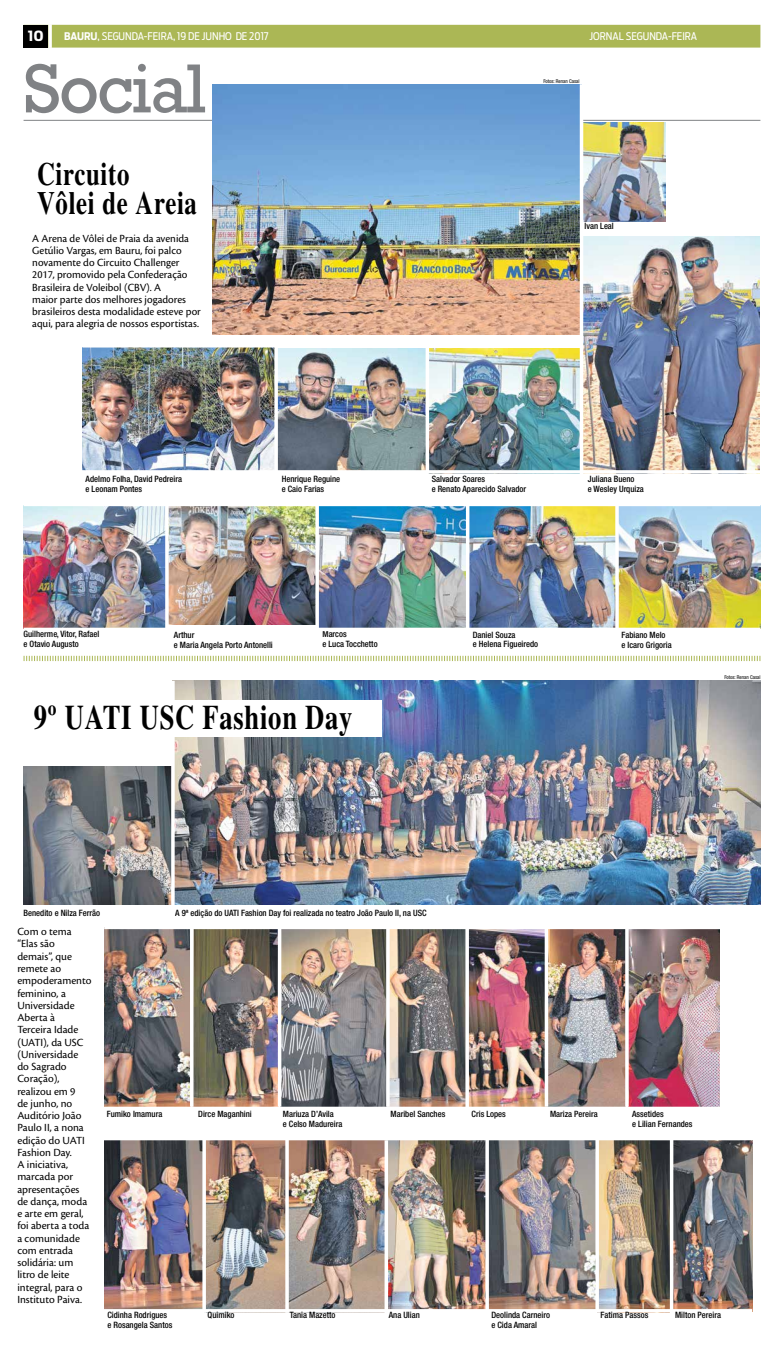
<style>
.page{position:relative;width:784px;height:1355px;background:#fff}
.page>*{position:absolute;margin:0;border:0;box-sizing:border-box;transform-origin:0 0}
.t1{font:70.44px "Rockwell Std";letter-spacing:-.03em;color:#808285}
.t2{font:34.3px "Toronto PS Bold";letter-spacing:.03em;color:#000;scale:.77 1}
.t3{font:32.46px/29.8px "Toronto PS Bold";letter-spacing:.03em;color:#000;scale:.76 1}
.t4{font:700 14px "Antenna Cond";color:#fff;scale:1.15 1}
.t5{font:11.38px/12.2px "Cronos Pro";color:#000}
.t6{font:10.5px "Antenna Cond";color:#fff}
.t7{font:500 condensed 8.75px/9.6px "Helvetica Neue";color:#000}
.t8{font:condensed 5.25px "Helvetica Neue";color:#000}
.s1{font-weight:700}
</style>
<div class="page">
<div style="left:24px;top:25px;width:736px;height:23px;background:#abb755"></div>
<svg style="left:48px;top:24px;width:4px;height:24px"></svg>
<div style="left:24px;top:25px;width:24px;height:23px;background:#000"></div>
<hr style="left:24px;top:120px;width:736px;height:1px;background:#808285">
<img style="left:82px;top:347px;width:192px;height:123px">
<img style="left:278px;top:348px;width:147px;height:122px">
<img style="left:429px;top:348px;width:151px;height:122px">
<img style="left:469px;top:506px;width:291px;height:121px">
<img style="left:24px;top:506px;width:141px;height:121px">
<img style="left:583px;top:123px;width:82px;height:98px">
<img style="left:169px;top:506px;width:146px;height:118px">
<img style="left:319px;top:506px;width:147px;height:121px">
<img style="left:212px;top:85px;width:368px;height:249px">
<img style="left:583px;top:236px;width:176px;height:234px">
<hr style="left:580px;top:84px;width:3px;height:390px;background:#fff">
<svg style="left:425px;top:348px;width:4px;height:126px"></svg>
<svg style="left:274px;top:347px;width:4px;height:123px"></svg>
<svg style="left:165px;top:506px;width:4px;height:121px"></svg>
<svg style="left:315px;top:506px;width:4px;height:121px"></svg>
<svg style="left:615px;top:506px;width:4px;height:121px"></svg>
<hr style="left:82px;top:470px;width:678px;height:3px;background:#fff">
<svg style="left:24px;top:627px;width:736px;height:1px"></svg>
<img style="left:24px;top:766px;width:147px;height:138px">
<img style="left:175px;top:680px;width:585px;height:224px">
<img style="left:281px;top:929px;width:263px;height:177px">
<img style="left:104px;top:1140px;width:648px;height:168px">
<img style="left:629px;top:929px;width:91px;height:177px">
<img style="left:104px;top:929px;width:174px;height:177px">
<img style="left:544px;top:929px;width:81px;height:177px">
<svg style="left:171px;top:680px;width:4px;height:225px"></svg>
<hr style="left:190px;top:927px;width:3px;height:179px;background:#fff">
<svg style="left:386px;top:929px;width:4px;height:177px"></svg>
<svg style="left:465px;top:929px;width:4px;height:177px"></svg>
<hr style="left:545px;top:927px;width:3px;height:179px;background:#fff">
<svg style="left:625px;top:929px;width:4px;height:177px"></svg>
<hr style="left:670px;top:1137px;width:3px;height:176px;background:#fff">
<svg style="left:595px;top:1140px;width:4px;height:168px"></svg>
<svg style="left:485px;top:1140px;width:4px;height:168px"></svg>
<svg style="left:384px;top:1140px;width:4px;height:173px"></svg>
<svg style="left:285px;top:1140px;width:4px;height:168px"></svg>
<svg style="left:202px;top:1140px;width:4px;height:168px"></svg>
<svg style="left:104px;top:1308px;width:648px;height:4px"></svg>
<svg style="left:104px;top:1106px;width:616px;height:1px"></svg>
<div style="left:36px;top:700px;width:346px;height:36px;background:#fff"></div>
<svg style="left:23px;top:655px;width:738px;height:7px"></svg>
<p class="t4" style="left:28px;top:27px;width:15px">10</p>
<p class="t6" style="left:64px;top:30px;width:206px"><span class="s1">BAURU</span>, SEGUNDA-FEIRA, 19 DE JUNHO DE 2017</p>
<p class="t6" style="left:589px;top:30px;width:109px">JORNAL SEGUNDA-FEIRA</p>
<h1 class="t1" style="left:24px;top:48px;width:184px">Social</h1>
<p class="t8" style="left:543px;top:78px;width:38px">Fotos: Renan Casal</p>
<h3 class="t3" style="left:37px;top:158px;width:212px">Circuito<br>Vôlei de Areia</h3>
<p class="t5" style="left:32px;top:232px;width:170px">A Arena de Vôlei de Praia da avenida Getúlio Vargas, em Bauru, foi palco novamente do Circuito Challenger 2017, promovido pela Confederação Brasileira de Voleibol (CBV). A<br>maior parte dos melhores jogadores brasileiros desta modalidade esteve por aqui, para alegria de nossos esportistas.</p>
<p class="t7" style="left:584px;top:221px;width:31px">Ivan Leal</p>
<p class="t7" style="left:86px;top:474px;width:98px">Adelmo Folha, David Pedreira e Leonam Pontes</p>
<p class="t7" style="left:282px;top:474px;width:60px">Henrique Reguine e Caio Farias</p>
<p class="t7" style="left:432px;top:474px;width:96px">Salvador Soares<br>e Renato Aparecido Salvador</p>
<p class="t7" style="left:588px;top:474px;width:57px">Juliana Bueno<br>e Wesley Urquiza</p>
<p class="t7" style="left:24px;top:629px;width:77px">Guilherme, Vitor, Rafael e Otavio Augusto</p>
<p class="t7" style="left:174px;top:630px;width:100px">Arthur<br>e Maria Angela Porto Antonelli</p>
<p class="t7" style="left:322px;top:629px;width:57px">Marcos<br>e Luca Tocchetto</p>
<h2 class="t2" style="left:34px;top:697px;width:415px">9º UATI USC Fashion Day</h2>
<p class="t7" style="left:473px;top:629px;width:67px">Daniel Souza<br>e Helena Figueiredo</p>
<p class="t7" style="left:621px;top:630px;width:52px">Fabiano Melo<br>e Icaro Grigoria</p>
<p class="t8" style="left:724px;top:674px;width:38px">Fotos: Renan Casal</p>
<p class="t7" style="left:24px;top:908px;width:78px">Benedito e Nilza Ferrão</p>
<p class="t7" style="left:175px;top:908px;width:253px">A 9ª edição do UATI Fashion Day foi realizada no teatro João Paulo II, na USC</p>
<p class="t5" style="left:17px;top:925px;width:76px">Com o tema “Elas são demais”, que remete ao empoderamento feminino, a<br>Universidade<br>Aberta à<br>Terceira Idade (UATI), da USC (Universidade do Sagrado<br>Coração), realizou em 9<br>de junho, no<br>Auditório João<br>Paulo II, a nona edição do UATI<br>Fashion Day.<br>A iniciativa, marcada por apresentações de dança, moda e arte em geral, foi aberta a toda a comunidade com entrada solidária: um litro de leite integral, para o<br>Instituto Paiva.</p>
<p class="t7" style="left:107px;top:1108px;width:57px">Fumiko Imamura</p>
<p class="t7" style="left:198px;top:1108px;width:55px">Dirce Maganhini</p>
<p class="t7" style="left:472px;top:1108px;width:36px">Cris Lopes</p>
<p class="t7" style="left:550px;top:1108px;width:49px">Mariza Pereira</p>
<p class="t7" style="left:283px;top:1108px;width:61px">Mariuza D’Avila<br>e Celso Madureira</p>
<p class="t7" style="left:390px;top:1108px;width:56px">Maribel Sanches</p>
<p class="t7" style="left:632px;top:1109px;width:62px">Assetides<br>e Lilian Fernandes</p>
<p class="t7" style="left:107px;top:1309px;width:66px">Cidinha Rodrigues e Rosangela Santos</p>
<p class="t7" style="left:208px;top:1310px;width:28px">Quimiko</p>
<p class="t7" style="left:290px;top:1310px;width:47px">Tania Mazetto</p>
<p class="t7" style="left:389px;top:1310px;width:33px">Ana Ulian</p>
<p class="t7" style="left:491px;top:1309px;width:60px">Deolinda Carneiro e Cida Amaral</p>
<p class="t7" style="left:600px;top:1310px;width:49px">Fatima Passos</p>
<p class="t7" style="left:675px;top:1309px;width:47px">Milton Pereira</p>
</div>
